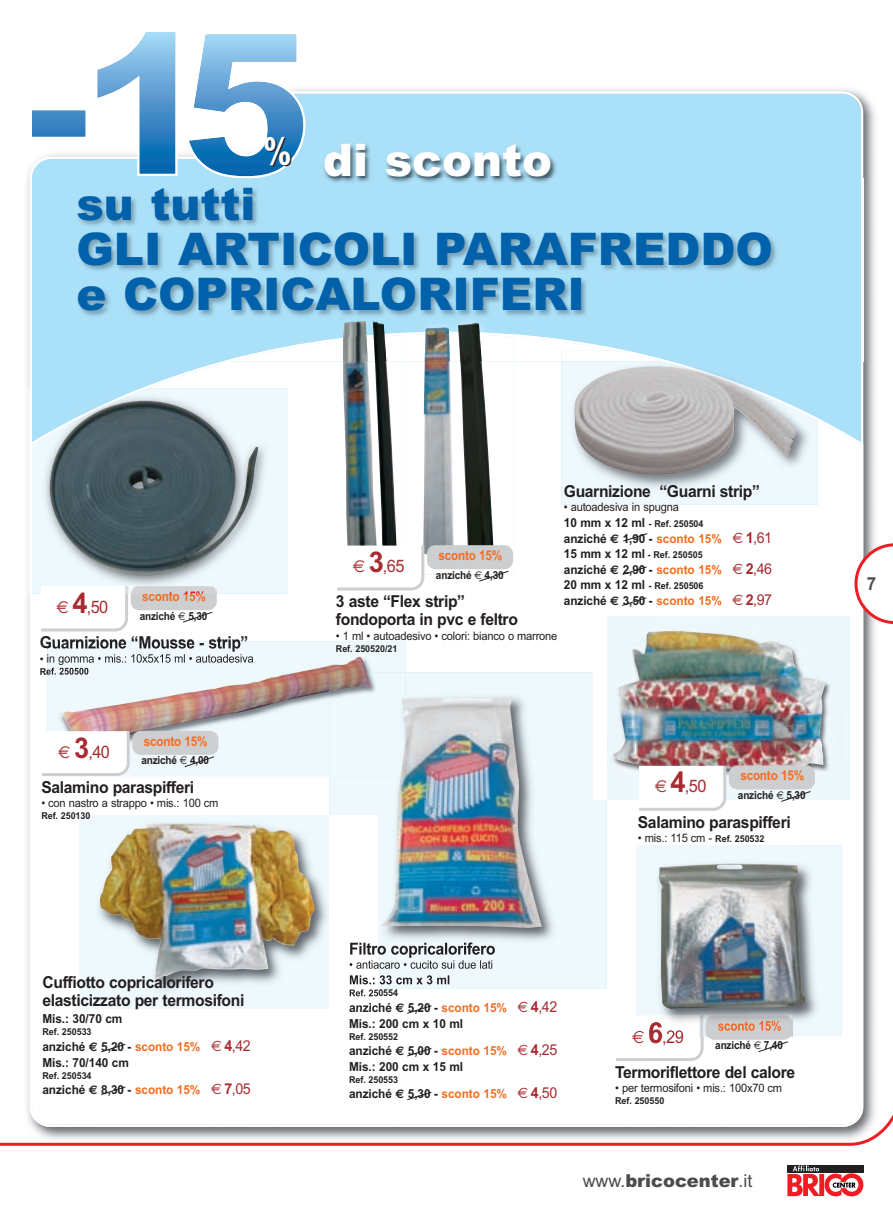
<style>
.page{position:relative;width:893px;height:1212px;background:#fff}
.page>*{position:absolute;margin:0;border:0;box-sizing:border-box;transform-origin:0 0}
.t1{font:900 45px/45px "Arial";color:#0161aa}
.t2{font:900 45px "Arial";color:#fff}
.t3{font:700 18px "Arial";color:#4b4c4d;scale:.95 1}
.t4{font:900 17.85px "Arial";color:#4b4c4d}
.t5{font:17.25px "Arial";letter-spacing:-.035em;color:#a72b30;scale:.95 1}
.t6{font:700 16.5px/18px "Arial";letter-spacing:-.02em;color:#231f20;scale:.95 1}
.t7{font:700 13.5px "Arial";letter-spacing:-.015em;color:#f36e21;scale:.87 1}
.t8{font:700 12.45px/15.6px "Arial";letter-spacing:-.005em;color:#231f20;scale:.95 1}
.t9{font:11.7px "Arial";letter-spacing:-.015em;color:#231f20;scale:.95 1}
.t10{font:700 11.1px "Arial";letter-spacing:-.015em;color:#231f20;scale:.9 1}
.t11{font:700 9.45px "Arial";letter-spacing:-.005em;color:#231f20;scale:.95 1}
.s1{font-family:"Euro Sans"}
.s2{font-weight:700;font-size:28.65px}
.s3{font-family:"Euro Sans";font-weight:400}
.s4{color:#f36e21}
.s5{font-family:"Euro Sans";font-weight:400;font-size:15px;color:#a72b30}
.s6{font-size:15px;color:#a72b30}
.s7{font-weight:400;font-size:15px;color:#a72b30}
.s8{font-size:12.45px}
.s9{font-weight:700;font-size:9.45px}
.s10{font-weight:400}
</style>
<div class="page">
<img style="left:0;top:32px;width:893px;height:1165px">
<h1 class="t2" style="left:264px;top:134px;width:289px"><sup>%</sup> di sconto</h1>
<h1 class="t1" style="left:76px;top:182px;width:698px">su tutti<br>GLI ARTICOLI PARAFREDDO e COPRICALORIFERI</h1>
<h3 class="t5" style="left:57px;top:597px;width:56px"><span class="s1">€</span> <span class="s2">4</span>,50</h3>
<p class="t7" style="left:142px;top:588px;width:75px">sconto 15%</p>
<p class="t10" style="left:140px;top:609px;width:77px">anziché <span class="s3">€</span> 5,30</p>
<h3 class="t6" style="left:40px;top:634px;width:221px">Guarnizione “Mousse - strip”</h3>
<h3 class="t5" style="left:58px;top:742px;width:56px"><span class="s1">€</span> <span class="s2">3</span>,40</h3>
<p class="t7" style="left:144px;top:733px;width:75px">sconto 15%</p>
<p class="t10" style="left:141px;top:754px;width:77px">anziché <span class="s3">€</span> 4,00</p>
<h3 class="t6" style="left:41px;top:778px;width:162px">Salamino paraspifferi</h3>
<p class="t9" style="left:41px;top:796px;width:188px">• con nastro a strappo • mis.: 100 cm</p>
<p class="t11" style="left:41px;top:810px;width:53px">Ref. 250130</p>
<h3 class="t6" style="left:42px;top:973px;width:214px">Cuffiotto copricalorifero elasticizzato per termosifoni</h3>
<p class="t8" style="left:42px;top:1011px;width:86px">Mis.: 30/70 cm</p>
<p class="t11" style="left:42px;top:1026px;width:53px">Ref. 250533</p>
<p class="t8" style="left:42px;top:1039px;width:221px">anziché <span class="s1">€</span> 5,20 - <span class="s4">sconto 15%</span> <span class="s5">€</span> <span class="s6">4</span><span class="s7">,42<br></span>Mis.: 70/140 cm</p>
<p class="t11" style="left:42px;top:1069px;width:53px">Ref. 250534</p>
<p class="t8" style="left:42px;top:1082px;width:221px">anziché <span class="s1">€</span> 8,30 - <span class="s4">sconto 15%</span> <span class="s5">€</span> <span class="s6">7</span><span class="s7">,05</span></p>
<h3 class="t6" style="left:564px;top:482px;width:208px">Guarnizione “Guarni strip”</h3>
<p class="t9" style="left:564px;top:500px;width:123px">• autoadesiva in spugna</p>
<p class="t11" style="left:564px;top:518px;width:149px"><span class="s8">10 mm x 12 ml</span> - Ref. 250504</p>
<p class="t8" style="left:564px;top:530px;width:221px">anziché <span class="s1">€</span> 1,90 - <span class="s4">sconto 15%</span> <span class="s5">€</span> <span class="s6">1</span><span class="s7">,61</span></p>
<p class="t11" style="left:564px;top:549px;width:148px"><span class="s8">15 mm x 12 ml</span> - Ref. 250505</p>
<p class="t8" style="left:564px;top:562px;width:221px">anziché <span class="s1">€</span> 2,90 - <span class="s4">sconto 15%</span> <span class="s5">€</span> <span class="s6">2</span><span class="s7">,46</span></p>
<p class="t11" style="left:564px;top:581px;width:149px"><span class="s8">20 mm x 12 ml</span> - Ref. 250506</p>
<p class="t8" style="left:564px;top:593px;width:221px">anziché <span class="s1">€</span> 3,50 - <span class="s4">sconto 15%</span> <span class="s5">€</span> <span class="s6">2</span><span class="s7">,97</span></p>
<p class="t7" style="left:438px;top:547px;width:75px">sconto 15%</p>
<p class="t10" style="left:436px;top:568px;width:77px">anziché <span class="s3">€</span> 4,30</p>
<h3 class="t5" style="left:353px;top:556px;width:56px"><span class="s1">€</span> <span class="s2">3</span>,65</h3>
<h3 class="t6" style="left:336px;top:593px;width:193px">3 aste “Flex strip” fondoporta in pvc e feltro</h3>
<p class="t9" style="left:336px;top:629px;width:235px">• 1 ml • autoadesivo • colori: bianco o marrone</p>
<p class="t11" style="left:336px;top:643px;width:66px">Ref. 250520/21</p>
<p class="t7" style="left:740px;top:768px;width:75px">sconto 15%</p>
<p class="t10" style="left:738px;top:788px;width:77px">anziché <span class="s3">€</span> 5,30</p>
<h3 class="t5" style="left:655px;top:776px;width:56px"><span class="s1">€</span> <span class="s2">4</span>,50</h3>
<h3 class="t6" style="left:638px;top:813px;width:162px">Salamino paraspifferi</h3>
<p class="t9" style="left:638px;top:831px;width:135px">• mis.: 115 cm - <span class="s9">Ref. 250532</span></p>
<p class="t11" style="left:349px;top:987px;width:53px">Ref. 250554</p>
<p class="t8" style="left:349px;top:1000px;width:221px">anziché <span class="s1">€</span> 5,20 - <span class="s4">sconto 15%</span> <span class="s5">€</span> <span class="s6">4</span><span class="s7">,42<br></span>Mis.: 200 cm x 10 ml</p>
<p class="t11" style="left:349px;top:1030px;width:53px">Ref. 250552</p>
<p class="t8" style="left:349px;top:1043px;width:221px">anziché <span class="s1">€</span> 5,00 - <span class="s4">sconto 15%</span> <span class="s5">€</span> <span class="s6">4</span><span class="s7">,25<br></span>Mis.: 200 cm x 15 ml</p>
<p class="t11" style="left:349px;top:1074px;width:53px">Ref. 250553</p>
<p class="t8" style="left:349px;top:1086px;width:221px">anziché <span class="s1">€</span> 5,30 - <span class="s4">sconto 15%</span> <span class="s5">€</span> <span class="s6">4</span><span class="s7">,50</span></p>
<h3 class="t5" style="left:632px;top:1026px;width:56px"><span class="s1">€</span> <span class="s2">6</span>,29</h3>
<p class="t10" style="left:715px;top:1039px;width:77px">anziché <span class="s3">€</span> 7,40</p>
<h3 class="t6" style="left:615px;top:1063px;width:191px">Termoriflettore del calore</h3>
<p class="t9" style="left:615px;top:1081px;width:177px">• per termosifoni • mis.: 100x70 cm</p>
<p class="t11" style="left:615px;top:1095px;width:53px">Ref. 250550</p>
<h3 class="t4" style="left:583px;top:1170px;width:171px"><span class="s10">www.</span>bricocenter<span class="s10">.it</span></h3>
<h2 class="t3" style="left:867px;top:573px;width:12px">7</h2>
</div>
